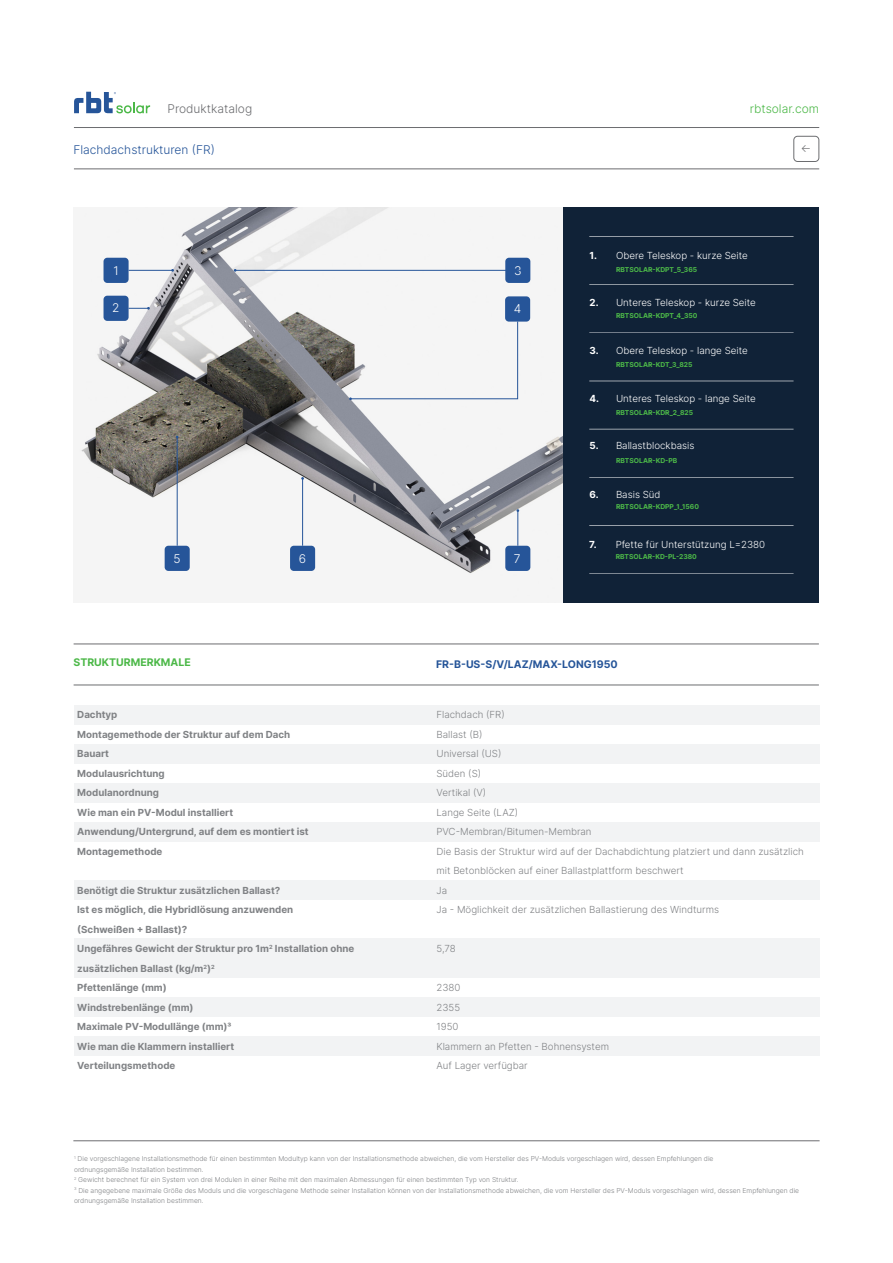
<style>
.page{position:relative;width:893px;height:1263px;background:#fff}
.page>*{position:absolute;margin:0;border:0;box-sizing:border-box;transform-origin:0 0}
.t1{font:300 12px "Inter";color:#265599}
.t2{font:300 12px "Inter";color:#6c6d70}
.t3{font:300 12px "Inter";color:#4cb848}
.t4{font:300 12px "Inter";color:#fff}
.t5{font:300 10.95px "Inter";color:#6c6d70}
.t6{font:700 10.5px "Inter";color:#265599}
.t7{font:700 10.5px "Inter";color:#4cb848}
.t8{font:700 9.75px/19.5px "Inter";color:#808285}
.t9{font:300 9.75px/19.5px "Inter";color:#808285}
.t10{font:300 9.75px "Inter";color:#fff}
.t11{font:700 9.75px "Inter";color:#fff}
.t12{font:300 6.75px/10.5px "Inter";color:#808285}
.t13{font:700 6.75px "Inter";color:#4cb848}
</style>
<div class="page">
<hr style="left:73px;top:1140px;width:747px;height:1px;background:#6c6d70">
<img style="left:79px;top:208px;width:484px;height:395px">
<div style="left:104px;top:258px;width:25px;height:25px;background:#265599;border-radius:4px"></div>
<div style="left:505px;top:258px;width:25px;height:25px;background:#265599;border-radius:4px"></div>
<hr style="left:129px;top:270px;width:44px;height:1px;background:#265599">
<hr style="left:235px;top:270px;width:285px;height:1px;background:#265599">
<div style="left:104px;top:296px;width:25px;height:25px;background:#265599;border-radius:4px"></div>
<div style="left:165px;top:546px;width:25px;height:25px;background:#265599;border-radius:4px"></div>
<div style="left:290px;top:546px;width:25px;height:25px;background:#265599;border-radius:4px"></div>
<svg style="left:129px;top:307px;width:21px;height:3px"></svg>
<div style="left:505px;top:296px;width:25px;height:26px;background:#265599;border-radius:4px"></div>
<div style="left:349px;top:321px;width:169px;height:79px;background:#f5f5f5"></div>
<hr style="left:302px;top:478px;width:1px;height:68px;background:#265599">
<div style="left:505px;top:546px;width:25px;height:25px;background:#265599;border-radius:4px"></div>
<hr style="left:518px;top:510px;width:1px;height:36px;background:#265599">
<hr style="left:177px;top:437px;width:1px;height:109px;background:#265599">
<div style="left:74px;top:705px;width:746px;height:19px;background:#f2f3f4"></div>
<div style="left:74px;top:744px;width:746px;height:19px;background:#f2f3f4"></div>
<div style="left:74px;top:783px;width:746px;height:19px;background:#f2f3f4"></div>
<div style="left:74px;top:822px;width:746px;height:19px;background:#f2f3f4"></div>
<div style="left:74px;top:939px;width:746px;height:19px;background:#f2f3f4"></div>
<div style="left:74px;top:958px;width:746px;height:19px;background:#f2f3f4"></div>
<div style="left:74px;top:997px;width:746px;height:19px;background:#f2f3f4"></div>
<div style="left:74px;top:1036px;width:746px;height:19px;background:#f2f3f4"></div>
<div style="left:74px;top:880px;width:746px;height:20px;background:#f2f3f4"></div>
<hr style="left:74px;top:685px;width:745px;height:1px;background:#6c6d70">
<hr style="left:74px;top:644px;width:745px;height:1px;background:#6c6d70">
<hr style="left:74px;top:127px;width:745px;height:1px;background:#6c6d70">
<hr style="left:74px;top:169px;width:745px;height:1px;background:#6c6d70">
<svg style="left:74px;top:92px;width:76px;height:21px"></svg>
<div style="left:563px;top:207px;width:256px;height:396px;background:#102237"></div>
<hr style="left:589px;top:284px;width:204px;height:1px;background:#fff">
<hr style="left:589px;top:573px;width:204px;height:1px;background:#fff">
<hr style="left:589px;top:525px;width:204px;height:1px;background:#fff">
<hr style="left:589px;top:477px;width:204px;height:1px;background:#fff">
<hr style="left:589px;top:429px;width:204px;height:1px;background:#fff">
<hr style="left:589px;top:381px;width:204px;height:1px;background:#fff">
<hr style="left:589px;top:333px;width:204px;height:1px;background:#fff">
<hr style="left:589px;top:236px;width:204px;height:1px;background:#fff">
<div style="left:794px;top:136px;width:25px;height:26px;border:1px solid #6c6d70;border-radius:4px"></div>
<h1 class="t2" style="left:168px;top:100px;width:86px">Produktkatalog</h1>
<h1 class="t3" style="left:750px;top:101px;width:71px">rbtsolar.com</h1>
<h1 class="t1" style="left:73px;top:141px;width:143px">Flachdachstrukturen (FR)</h1>
<h2 class="t5" style="left:801px;top:140px;width:12px">←</h2>
<h1 class="t4" style="left:114px;top:262px;width:7px">1</h1>
<h1 class="t4" style="left:514px;top:262px;width:9px">3</h1>
<h1 class="t4" style="left:112px;top:300px;width:9px">2</h1>
<h1 class="t4" style="left:514px;top:300px;width:9px">4</h1>
<h1 class="t4" style="left:173px;top:550px;width:9px">5</h1>
<h1 class="t4" style="left:299px;top:550px;width:9px">6</h1>
<h1 class="t4" style="left:514px;top:550px;width:8px">7</h1>
<h3 class="t11" style="left:590px;top:248px;width:9px">1.</h3>
<h3 class="t10" style="left:616px;top:248px;width:133px">Obere Teleskop - kurze Seite</h3>
<p class="t13" style="left:616px;top:264px;width:83px">RBTSOLAR-KDPT_5_365</p>
<h3 class="t11" style="left:590px;top:296px;width:11px">2.</h3>
<h3 class="t10" style="left:616px;top:296px;width:141px">Unteres Teleskop - kurze Seite</h3>
<p class="t13" style="left:616px;top:310px;width:83px">RBTSOLAR-KDPT_4_350</p>
<h3 class="t11" style="left:590px;top:343px;width:11px">3.</h3>
<h3 class="t10" style="left:616px;top:343px;width:133px">Obere Teleskop - lange Seite</h3>
<p class="t13" style="left:616px;top:360px;width:78px">RBTSOLAR-KDT_3_825</p>
<h3 class="t11" style="left:590px;top:391px;width:11px">4.</h3>
<h3 class="t11" style="left:590px;top:438px;width:10px">5.</h3>
<h3 class="t10" style="left:616px;top:391px;width:141px">Unteres Teleskop - lange Seite</h3>
<h3 class="t10" style="left:616px;top:438px;width:80px">Ballastblockbasis</h3>
<p class="t13" style="left:616px;top:408px;width:79px">RBTSOLAR-KDR_2_825</p>
<p class="t13" style="left:616px;top:455px;width:63px">RBTSOLAR-KD-PB</p>
<h3 class="t11" style="left:590px;top:487px;width:11px">6.</h3>
<h3 class="t10" style="left:616px;top:487px;width:46px">Basis Süd</h3>
<p class="t13" style="left:616px;top:502px;width:85px">RBTSOLAR-KDPP_1_1560</p>
<h3 class="t11" style="left:589px;top:537px;width:9px">7.</h3>
<h3 class="t10" style="left:616px;top:537px;width:151px">Pfette für Unterstützung L=2380</h3>
<p class="t13" style="left:616px;top:551px;width:83px">RBTSOLAR-KD-PL-2380</p>
<h3 class="t7" style="left:74px;top:655px;width:119px">STRUKTURMERKMALE</h3>
<h3 class="t8" style="left:77px;top:705px;width:233px">Dachtyp<br>Montagemethode der Struktur auf dem Dach<br>Bauart<br>Modulausrichtung<br>Modulanordnung<br>Wie man ein PV-Modul installiert<br>Anwendung/Untergrund, auf dem es montiert ist<br>Montagemethode</h3>
<p class="t8" style="left:77px;top:880px;width:279px">Benötigt die Struktur zusätzlichen Ballast?<br>Ist es möglich, die Hybridlösung anzuwenden<br>(Schweißen + Ballast)?<br>Ungefähres Gewicht der Struktur pro 1m<sup>2</sup> Installation ohne zusätzlichen Ballast (kg/m<sup>2</sup>)<sup>2<br></sup>Pfettenlänge (mm)<br>Windstrebenlänge (mm)<br>Maximale PV-Modullänge (mm)3<br>Wie man die Klammern installiert<br>Verteilungsmethode</p>
<h3 class="t6" style="left:436px;top:656px;width:183px">FR-B-US-S/V/LAZ/MAX-LONG1950</h3>
<p class="t9" style="left:436px;top:705px;width:369px">Flachdach (FR)<br>Ballast (B)<br>Universal (US)<br>Süden (S)<br>Vertikal (V)<br>Lange Seite (LAZ)<br>PVC-Membran/Bitumen-Membran<br>Die Basis der Struktur wird auf der Dachabdichtung platziert und dann zusätzlich mit Betonblöcken auf einer Ballastplattform beschwert<br>Ja<br>Ja - Möglichkeit der zusätzlichen Ballastierung des Windturms</p>
<h3 class="t9" style="left:436px;top:939px;width:21px">5,78</h3>
<h3 class="t9" style="left:436px;top:978px;width:174px">2380<br>2355<br>1950<br>Klammern an Pfetten - Bohnensystem<br>Auf Lager verfügbar</h3>
<p class="t12" style="left:74px;top:1153px;width:727px"><sup>1</sup> Die vorgeschlagene Installationsmethode für einen bestimmten Modultyp kann von der Installationsmethode abweichen, die vom Hersteller des PV-Moduls vorgeschlagen wird, dessen Empfehlungen die<br>ordnungsgemäße Installation bestimmen.<br><sup>2</sup> Gewicht berechnet für ein System von drei Modulen in einer Reihe mit den maximalen Abmessungen für einen bestimmten Typ von Struktur.<br><sup>3</sup> Die angegebene maximale Größe des Moduls und die vorgeschlagene Methode seiner Installation können von der Installationsmethode abweichen, die vom Hersteller des PV-Moduls vorgeschlagen wird, dessen Empfehlungen die ordnungsgemäße Installation bestimmen.</p>
</div>
